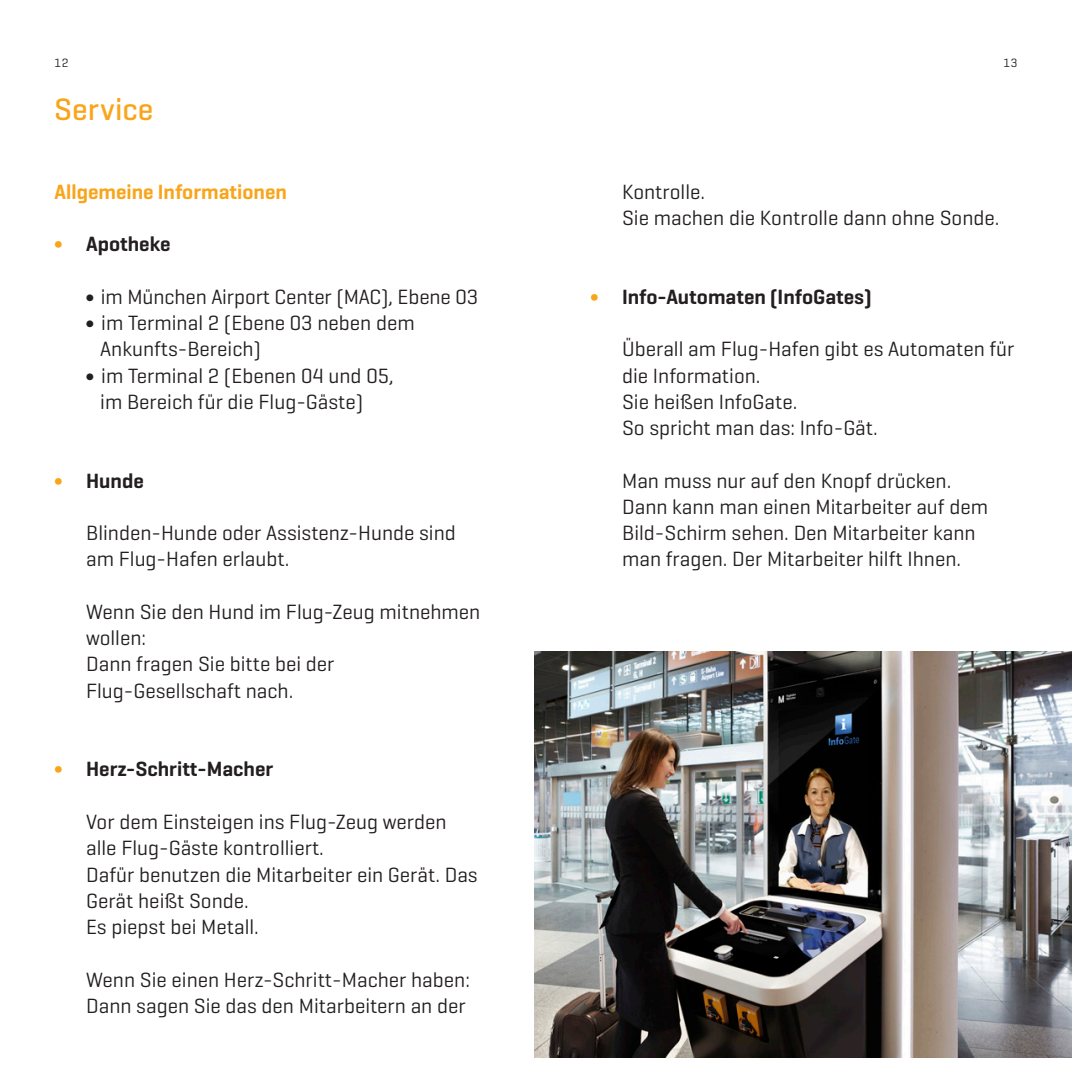
<style>
.page{position:relative;width:1072px;height:1072px;background:#fff}
.page>*{position:absolute;margin:0;border:0;box-sizing:border-box;transform-origin:0 0}
.t1{font:500 31.5px "Munich Airport Pro";letter-spacing:.005em;color:#f9a51b}
.t2{font:21px/26.2px "Munich Airport Pro";color:#231f20}
.t3{font:600 21px "Munich Airport Pro";color:#231f20}
.t4{font:600 21px "Munich Airport Pro";color:#f9a51b}
.t5{font:12.25px "Munich Airport Pro";color:#231f20}
.s1{font-weight:400;color:#f9a51b}
.s2{font-weight:600;font-size:19.25px}
</style>
<div class="page">
<img style="left:534px;top:651px;width:537px;height:406px">
<p class="t5" style="left:55px;top:56px;width:15px">12</p>
<p class="t5" style="left:1003px;top:56px;width:15px">13</p>
<h1 class="t1" style="left:54px;top:90px;width:101px">Service</h1>
<p class="t4" style="left:55px;top:178px;width:234px">Allgemeine Informationen</p>
<p class="t3" style="left:55px;top:231px;width:117px"><span class="s1">∫</span> Apotheke</p>
<p class="t2" style="left:86px;top:283px;width:393px"><span class="s2">∫</span> im München Airport Center (MAC), Ebene 03</p>
<p class="t2" style="left:86px;top:309px;width:330px"><span class="s2">∫</span> im Terminal 2 (Ebene 03 neben dem</p>
<p class="t2" style="left:100px;top:335px;width:162px">Ankunfts-Bereich)</p>
<p class="t2" style="left:86px;top:361px;width:309px"><span class="s2">∫</span> im Terminal 2 (Ebenen 04 und 05,</p>
<p class="t2" style="left:100px;top:388px;width:264px">im Bereich für die Flug-Gäste)</p>
<p class="t3" style="left:55px;top:467px;width:91px"><span class="s1">∫</span> Hunde</p>
<p class="t2" style="left:86px;top:519px;width:371px">Blinden-Hunde oder Assistenz-Hunde sind am Flug-Hafen erlaubt.</p>
<p class="t2" style="left:86px;top:598px;width:396px">Wenn Sie den Hund im Flug-Zeug mitnehmen wollen:<br>Dann fragen Sie bitte bei der<br>Flug-Gesellschaft nach.</p>
<p class="t3" style="left:55px;top:756px;width:220px"><span class="s1">∫</span> Herz-Schritt-Macher</p>
<p class="t2" style="left:86px;top:808px;width:393px">Vor dem Einsteigen ins Flug-Zeug werden alle Flug-Gäste kontrolliert.<br>Dafür benutzen die Mitarbeiter ein Gerät. Das<br>Gerät heißt Sonde.<br>Es piepst bei Metall.</p>
<p class="t2" style="left:86px;top:965px;width:385px">Wenn Sie einen Herz-Schritt-Macher haben:<br>Dann sagen Sie das den Mitarbeitern an der</p>
<p class="t2" style="left:622px;top:178px;width:379px">Kontrolle.<br>Sie machen die Kontrolle dann ohne Sonde.</p>
<p class="t3" style="left:590px;top:283px;width:283px"><span class="s1">∫</span> Info-Automaten (InfoGates)</p>
<p class="t2" style="left:622px;top:335px;width:394px">Überall am Flug-Hafen gibt es Automaten für die Information.<br>Sie heißen InfoGate.<br>So spricht man das: Info-Gät.</p>
<p class="t2" style="left:622px;top:466px;width:367px">Man muss nur auf den Knopf drücken.<br>Dann kann man einen Mitarbeiter auf dem Bild-Schirm sehen. Den Mitarbeiter kann man fragen. Der Mitarbeiter hilft Ihnen.</p>
</div>
